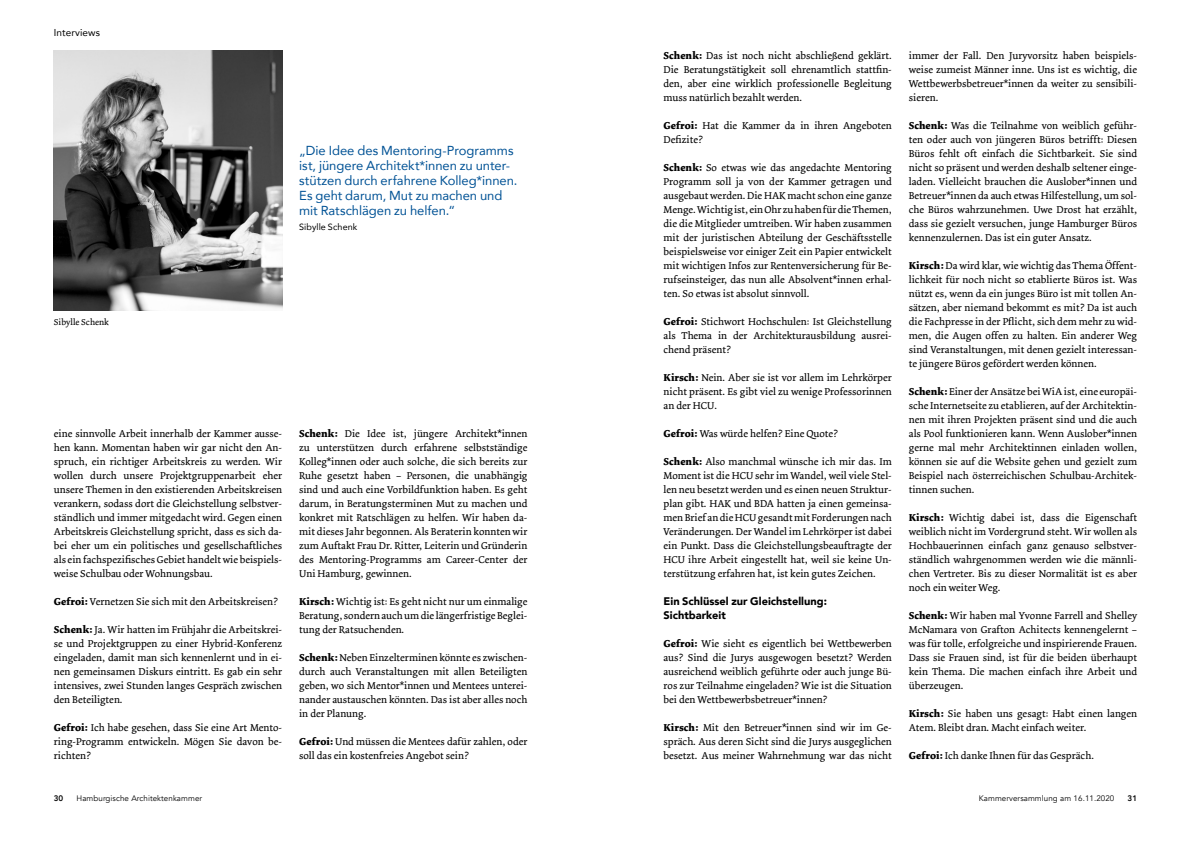
<style>
.page{position:relative;width:1191px;height:842px;background:#fff}
.page>*{position:absolute;margin:0;border:0;box-sizing:border-box;transform-origin:0 0}
.t1{font:13px/15px "Avenir";color:#005295}
.t2{font:900 11px/14px "Avenir";color:#000}
.t3{font:10.5px/14px "Dolly";color:#000;text-align:justify}
.t4{font:10px "Avenir";letter-spacing:.005em;color:#000}
.t5{font:9px "Avenir";letter-spacing:.01em;color:#000}
.t6{font:9px "Dolly";color:#000}
.t7{font:8px "Avenir";letter-spacing:.01em;color:#000}
.t8{font:800 8px "Avenir";color:#000}
.s1{font-weight:700}
</style>
<div class="page">
<img style="left:54px;top:50px;width:228px;height:260px">
<p class="t4" style="left:54px;top:24px;width:48px">Interviews</p>
<p class="t6" style="left:54px;top:317px;width:56px">Sibylle Schenk</p>
<p class="t1" style="left:299px;top:142px;width:220px">„Die Idee des Mentoring-Programms ist, jüngere Architekt*innen zu unter&shy;stützen durch erfahrene Kolleg*innen.<br>Es geht darum, Mut zu machen und mit Ratschlägen zu helfen.“</p>
<p class="t5" style="left:299px;top:219px;width:60px">Sibylle Schenk</p>
<p class="t3" style="left:54px;top:427px;width:230px">eine sinnvolle Arbeit innerhalb der Kammer ausse&shy;hen kann. Momentan haben wir gar nicht den An&shy;spruch, ein richtiger Arbeitskreis zu werden. Wir wollen durch unsere Projektgruppenarbeit eher unsere Themen in den existierenden Arbeitskreisen verankern, sodass dort die Gleichstellung selbstver&shy;ständlich und immer mitgedacht wird. Gegen einen Arbeitskreis Gleichstellung spricht, dass es sich da&shy;bei eher um ein politisches und gesellschaftliches als ein fachspezifisches Gebiet handelt wie beispiels&shy;weise Schulbau oder Wohnungsbau.</p>
<p class="t3" style="left:54px;top:595px;width:226px"><span class="s1">Gefroi:</span> Vernetzen Sie sich mit den Arbeitskreisen?</p>
<p class="t3" style="left:54px;top:623px;width:230px"><span class="s1">Schenk:</span> Ja. Wir hatten im Frühjahr die Arbeitskrei&shy;se und Projektgruppen zu einer Hybrid-Konferenz eingeladen, damit man sich kennenlernt und in ei&shy;nen gemeinsamen Diskurs eintritt. Es gab ein sehr intensives, zwei Stunden langes Gespräch zwischen den Beteiligten.</p>
<p class="t3" style="left:54px;top:721px;width:230px"><span class="s1">Gefroi:</span> Ich habe gesehen, dass Sie eine Art Mento&shy;ring-Programm entwickeln. Mögen Sie davon be&shy;richten?</p>
<p class="t3" style="left:299px;top:427px;width:230px"><span class="s1">Schenk:</span> Die Idee ist, jüngere Architekt*innen zu unterstützen durch erfahrene selbstständige Kolleg*innen oder auch solche, die sich bereits zur Ruhe gesetzt haben – Personen, die unabhängig sind und auch eine Vorbildfunktion haben. Es geht darum, in Beratungsterminen Mut zu machen und konkret mit Ratschlägen zu helfen. Wir haben da&shy;mit dieses Jahr begonnen. Als Beraterin konnten wir zum Auftakt Frau Dr. Ritter, Leiterin und Gründerin des Mentoring-Programms am Career-Center der Uni Hamburg, gewinnen.</p>
<p class="t3" style="left:299px;top:595px;width:230px"><span class="s1">Kirsch:</span> Wichtig ist: Es geht nicht nur um einmalige Beratung, sondern auch um die längerfristige Beglei&shy;tung der Ratsuchenden.</p>
<p class="t3" style="left:299px;top:651px;width:230px"><span class="s1">Schenk:</span> Neben Einzelterminen könnte es zwischen&shy;durch auch Veranstaltungen mit allen Beteiligten geben, wo sich Mentor*innen und Mentees unterei&shy;nander austauschen könnten. Das ist aber alles noch in der Planung.</p>
<p class="t3" style="left:299px;top:735px;width:230px"><span class="s1">Gefroi:</span> Und müssen die Mentees dafür zahlen, oder soll das ein kostenfreies Angebot sein?</p>
<p class="t3" style="left:663px;top:49px;width:230px"><span class="s1">Schenk:</span> Das ist noch nicht abschließend geklärt.<br>Die Beratungstätigkeit soll ehrenamtlich stattfin&shy;den, aber eine wirklich professionelle Begleitung muss natürlich bezahlt werden.</p>
<p class="t3" style="left:663px;top:119px;width:230px"><span class="s1">Gefroi:</span> Hat die Kammer da in ihren Angeboten<br>Defizite?</p>
<p class="t3" style="left:663px;top:161px;width:230px"><span class="s1">Schenk:</span> So etwas wie das angedachte Mentoring Programm soll ja von der Kammer getragen und ausgebaut werden. Die HAK macht schon eine ganze Menge. Wichtig ist, ein Ohr zu haben für die Themen, die die Mitglieder umtreiben. Wir haben zusammen mit der juristischen Abteilung der Geschäftsstelle beispielsweise vor einiger Zeit ein Papier entwickelt mit wichtigen Infos zur Rentenversicherung für Be&shy;rufseinsteiger, das nun alle Absolvent*innen erhal&shy;ten. So etwas ist absolut sinnvoll.</p>
<p class="t3" style="left:663px;top:315px;width:230px"><span class="s1">Gefroi:</span> Stichwort Hochschulen: Ist Gleichstellung als Thema in der Architekturausbildung ausrei&shy;chend präsent?</p>
<p class="t3" style="left:663px;top:371px;width:230px"><span class="s1">Kirsch:</span> Nein. Aber sie ist vor allem im Lehrkörper nicht präsent. Es gibt viel zu wenige Professorinnen an der HCU.</p>
<p class="t3" style="left:663px;top:427px;width:176px"><span class="s1">Gefroi:</span> Was würde helfen? Eine Quote?</p>
<p class="t3" style="left:663px;top:455px;width:230px"><span class="s1">Schenk:</span> Also manchmal wünsche ich mir das. Im Moment ist die HCU sehr im Wandel, weil viele Stel&shy;len neu besetzt werden und es einen neuen Struktur&shy;plan gibt. HAK und BDA hatten ja einen gemeinsa&shy;men Brief an die HCU gesandt mit Forderungen nach Veränderungen. Der Wandel im Lehrkörper ist dabei ein Punkt. Dass die Gleichstellungsbeauftragte der HCU ihre Arbeit eingestellt hat, weil sie keine Un&shy;terstützung erfahren hat, ist kein gutes Zeichen.</p>
<p class="t2" style="left:663px;top:594px;width:165px">Ein Schlüssel zur Gleichstellung:<br>Sichtbarkeit</p>
<p class="t3" style="left:663px;top:637px;width:230px"><span class="s1">Gefroi:</span> Wie sieht es eigentlich bei Wettbewerben aus? Sind die Jurys ausgewogen besetzt? Werden ausreichend weiblich geführte oder auch junge Bü&shy;ros zur Teilnahme eingeladen? Wie ist die Situation bei den Wettbewerbsbetreuer*innen?</p>
<p class="t3" style="left:663px;top:721px;width:230px"><span class="s1">Kirsch:</span> Mit den Betreuer*innen sind wir im Ge&shy;spräch. Aus deren Sicht sind die Jurys ausgeglichen besetzt. Aus meiner Wahrnehmung war das nicht</p>
<p class="t3" style="left:909px;top:49px;width:230px">immer der Fall. Den Juryvorsitz haben beispiels&shy;weise zumeist Männer inne. Uns ist es wichtig, die Wettbewerbsbetreuer*innen da weiter zu sensibili&shy;sieren.</p>
<p class="t3" style="left:909px;top:119px;width:230px"><span class="s1">Schenk:</span> Was die Teilnahme von weiblich geführ&shy;ten oder auch von jüngeren Büros betrifft: Diesen Büros fehlt oft einfach die Sichtbarkeit. Sie sind nicht so präsent und werden deshalb seltener einge&shy;laden. Vielleicht brauchen die Auslober*innen und Betreuer*innen da auch etwas Hilfestellung, um sol&shy;che Büros wahrzunehmen. Uwe Drost hat erzählt, dass sie gezielt versuchen, junge Hamburger Büros kennenzulernen. Das ist ein guter Ansatz.</p>
<p class="t3" style="left:909px;top:259px;width:230px"><span class="s1">Kirsch:</span> Da wird klar, wie wichtig das Thema Öffent&shy;lichkeit für noch nicht so etablierte Büros ist. Was nützt es, wenn da ein junges Büro ist mit tollen An&shy;sätzen, aber niemand bekommt es mit? Da ist auch die Fachpresse in der Pflicht, sich dem mehr zu wid&shy;men, die Augen offen zu halten. Ein anderer Weg sind Veranstaltungen, mit denen gezielt interessan&shy;te jüngere Büros gefördert werden können.</p>
<p class="t3" style="left:909px;top:385px;width:230px"><span class="s1">Schenk:</span> Einer der Ansätze bei WiA ist, eine europäi&shy;sche Internetseite zu etablieren, auf der Architektin&shy;nen mit ihren Projekten präsent sind und die auch als Pool funktionieren kann. Wenn Auslober*innen gerne mal mehr Architektinnen einladen wollen, können sie auf die Website gehen und gezielt zum Beispiel nach österreichischen Schulbau-Architek&shy;tinnen suchen.</p>
<p class="t3" style="left:909px;top:511px;width:230px"><span class="s1">Kirsch:</span> Wichtig dabei ist, dass die Eigenschaft weiblich nicht im Vordergrund steht. Wir wollen als Hochbauerinnen einfach ganz genauso selbstver&shy;ständlich wahrgenommen werden wie die männli&shy;chen Vertreter. Bis zu dieser Normalität ist es aber noch ein weiter Weg.</p>
<p class="t3" style="left:909px;top:609px;width:230px"><span class="s1">Schenk:</span> Wir haben mal Yvonne Farrell and Shelley McNamara von Grafton Achitects kennengelernt – was für tolle, erfolgreiche und inspirierende Frauen.<br>Dass sie Frauen sind, ist für die beiden überhaupt kein Thema. Die machen einfach ihre Arbeit und überzeugen.</p>
<p class="t3" style="left:909px;top:707px;width:230px"><span class="s1">Kirsch:</span> Sie haben uns gesagt: Habt einen langen<br>Atem. Bleibt dran. Macht einfach weiter.</p>
<p class="t3" style="left:909px;top:749px;width:187px"><span class="s1">Gefroi:</span> Ich danke Ihnen für das Gespräch.</p>
<p class="t8" style="left:54px;top:792px;width:11px">30</p>
<p class="t7" style="left:77px;top:793px;width:127px">Hamburgische Architektenkammer</p>
<p class="t7" style="left:978px;top:793px;width:137px">Kammerversammlung am 16.11.2020</p>
<p class="t8" style="left:1127px;top:792px;width:11px">31</p>
</div>
